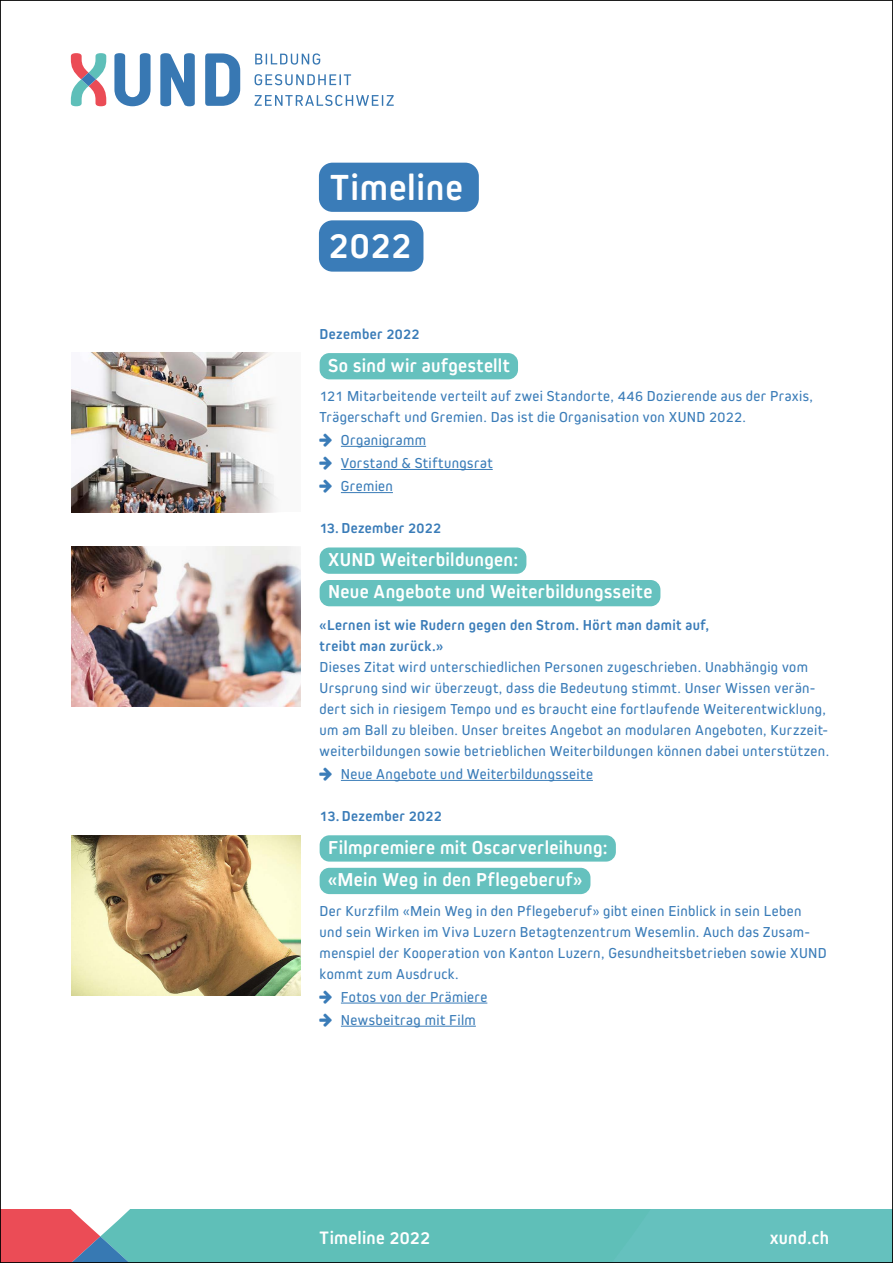
<style>
.page{position:relative;width:893px;height:1263px;background:#fff}
.page>*{position:absolute;margin:0;border:0;box-sizing:border-box;transform-origin:0 0}
.t1{font:700 37.8px/58.8px "Kiro";letter-spacing:.02em;color:#fff}
.t2{font:700 19.5px/32.5px "Kiro";letter-spacing:.015em;color:#fff}
.t3{font:700 18.75px "Kiro";letter-spacing:.015em;color:#fff}
.t4{font:15px/21px "Kiro";letter-spacing:.025em;color:#3a7cb8}
.t5{font:700 15px/21px "Kiro";letter-spacing:.025em;color:#3a7cb8}
</style>
<div class="page">
<div style="left:578px;top:1210px;width:315px;height:53px;background:#65c1be"></div>
<svg style="left:2px;top:1210px;width:576px;height:51px;background:#76aeab"></svg>
<svg style="left:114px;top:53px;width:37px;height:53px"></svg>
<svg style="left:205px;top:53px;width:35px;height:53px"></svg>
<svg style="left:160px;top:53px;width:35px;height:53px"></svg>
<svg style="left:71px;top:53px;width:35px;height:53px"></svg>
<svg style="left:255px;top:53px;width:65px;height:12px"></svg>
<svg style="left:255px;top:74px;width:96px;height:11px"></svg>
<svg style="left:255px;top:95px;width:139px;height:11px"></svg>
<div style="left:320px;top:353px;width:198px;height:26px;background:#65c1be;border-radius:10px"></div>
<hr style="left:341px;top:446px;width:85px;height:1px;background:#3a7cb8">
<hr style="left:341px;top:469px;width:152px;height:1px;background:#3a7cb8">
<hr style="left:341px;top:492px;width:52px;height:1px;background:#3a7cb8">
<div style="left:320px;top:547px;width:206px;height:27px;background:#65c1be;border-radius:10px"></div>
<div style="left:320px;top:580px;width:340px;height:26px;background:#65c1be;border-radius:10px"></div>
<hr style="left:341px;top:780px;width:252px;height:1px;background:#3a7cb8">
<div style="left:320px;top:835px;width:296px;height:26px;background:#65c1be;border-radius:10px"></div>
<div style="left:320px;top:868px;width:270px;height:26px;background:#65c1be;border-radius:10px"></div>
<hr style="left:341px;top:1003px;width:146px;height:1px;background:#3a7cb8">
<hr style="left:341px;top:1026px;width:135px;height:1px;background:#3a7cb8">
<div style="left:71px;top:352px;width:229px;height:160px;background:#f9f9f9"></div>
<img style="left:71px;top:353px;width:203px;height:159px">
<img style="left:71px;top:546px;width:229px;height:160px">
<img style="left:71px;top:835px;width:229px;height:160px">
<div style="left:319px;top:163px;width:160px;height:49px;background:#3a7cb8;border-radius:14px"></div>
<div style="left:319px;top:220px;width:104px;height:52px;background:#3a7cb8;border-radius:14px"></div>
<h1 class="t1" style="left:329px;top:157px;width:136px">Timeline<br>2022</h1>
<p class="t5" style="left:320px;top:323px;width:101px">Dezember 2022</p>
<h2 class="t2" style="left:328px;top:348px;width:183px">So sind wir aufgestellt</h2>
<p class="t4" style="left:320px;top:385px;width:495px">121 Mitarbeitende verteilt auf zwei Standorte, 446 Dozierende aus der Praxis,<br>Trägerschaft und Gremien. Das ist die Organisation von XUND 2022.</p>
<p class="t4" style="left:341px;top:428px;width:153px;line-height:23.1px">Organigramm<br>Vorstand &amp; Stiftungsrat<br>Gremien</p>
<p class="t5" style="left:320px;top:518px;width:123px">13. Dezember 2022</p>
<h2 class="t2" style="left:328px;top:543px;width:326px">XUND Weiterbildungen:<br>Neue Angebote und Weiterbildungsseite</h2>
<p class="t5" style="left:320px;top:614px;width:391px">«Lernen ist wie Rudern gegen den Strom. Hört man damit auf, treibt man zurück.»</p>
<p class="t4" style="left:320px;top:656px;width:511px">Dieses Zitat wird unterschiedlichen Personen zugeschrieben. Unabhängig vom Ursprung sind wir überzeugt, dass die Bedeutung stimmt. Unser Wissen verän&shy;dert sich in riesigem Tempo und es braucht eine fortlaufende Weiterentwicklung, um am Ball zu bleiben. Unser breites Angebot an modularen Angeboten, Kurzzeit&shy;weiterbildungen sowie betrieblichen Weiterbildungen können dabei unterstützen.</p>
<p class="t4" style="left:341px;top:763px;width:253px">Neue Angebote und Weiterbildungsseite</p>
<p class="t5" style="left:320px;top:805px;width:124px">13. Dezember 2022</p>
<h2 class="t2" style="left:328px;top:831px;width:281px">Filmpremiere mit Oscarverleihung: «Mein Weg in den Pflegeberuf»</h2>
<p class="t4" style="left:320px;top:900px;width:508px">Der Kurzfilm «Mein Weg in den Pflegeberuf» gibt einen Einblick in sein Leben und sein Wirken im Viva Luzern Betagtenzentrum Wesemlin. Auch das Zusam&shy;menspiel der Kooperation von Kanton Luzern, Gesundheitsbetrieben sowie XUND kommt zum Ausdruck.</p>
<p class="t4" style="left:341px;top:985px;width:148px;line-height:23.1px">Fotos von der Prämiere<br>Newsbeitrag mit Film</p>
<p class="t3" style="left:320px;top:1226px;width:112px">Timeline 2022</p>
<p class="t3" style="left:770px;top:1226px;width:61px">xund.ch</p>
</div>
